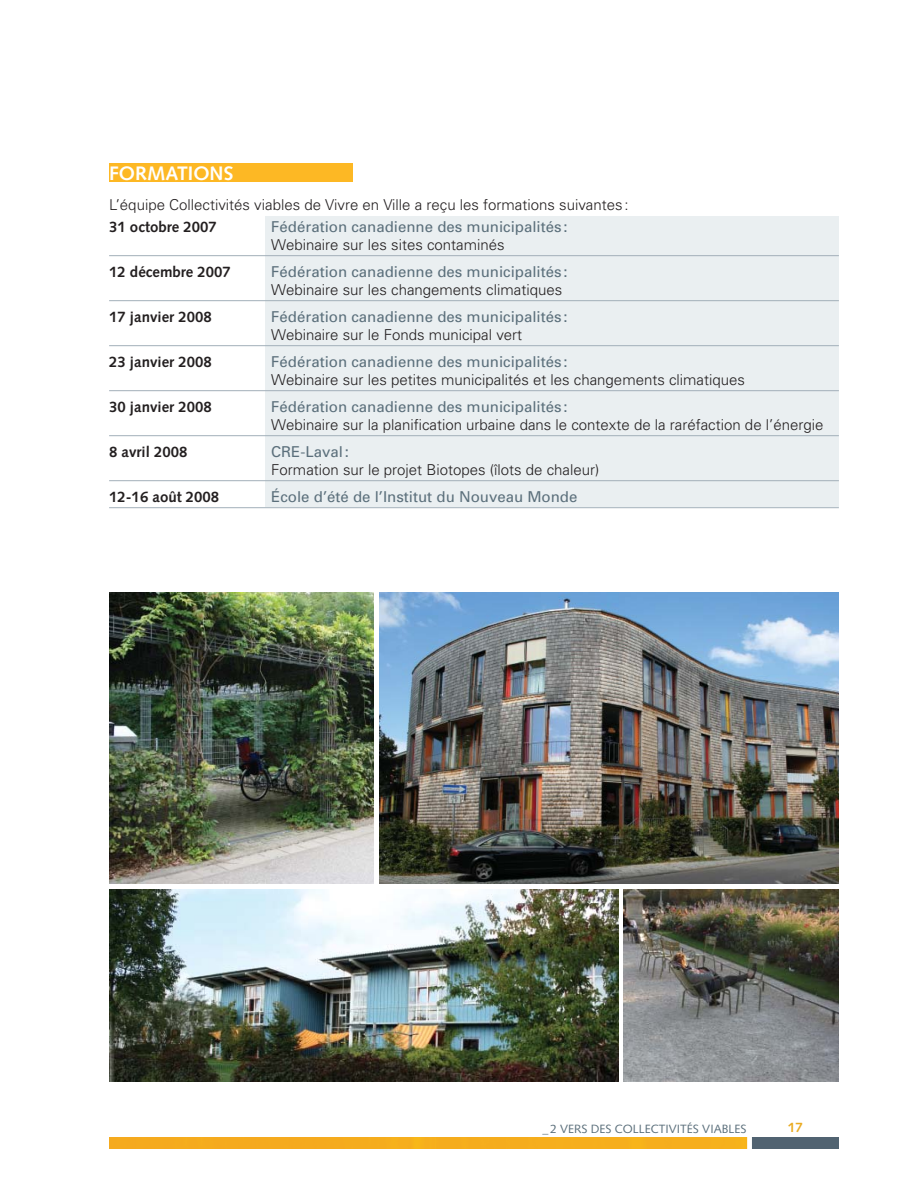
<style>
.page{position:relative;width:919px;height:1189px;background:#fff}
.page>*{position:absolute;margin:0;border:0;box-sizing:border-box;transform-origin:0 0}
.t1{font:700 19.5px "Syntax";color:#fff}
.t2{font:300 15px "Univers";color:#231f20}
.t3{font:15px "Univers";color:#5b6f7b}
.t4{font:700 15px "Syntax";color:#231f20}
.t5{font:700 13.5px "Syntax";color:#eaab22}
.t6{font:12px "Syntax";color:#5b6f7b}
</style>
<div class="page">
<img style="left:109px;top:1137px;width:729px;height:12px">
<div style="left:265px;top:217px;width:573px;height:290px;background:#eaeff1"></div>
<div style="left:109px;top:164px;width:243px;height:18px;background:#fdb824"></div>
<hr style="left:109px;top:255px;width:729px;height:1px;background:#a2afb9">
<hr style="left:109px;top:300px;width:729px;height:1px;background:#a2afb9">
<hr style="left:109px;top:345px;width:729px;height:1px;background:#a2afb9">
<hr style="left:109px;top:390px;width:729px;height:1px;background:#a2afb9">
<hr style="left:109px;top:435px;width:729px;height:1px;background:#a2afb9">
<hr style="left:109px;top:480px;width:729px;height:1px;background:#a2afb9">
<hr style="left:109px;top:507px;width:729px;height:1px;background:#a2afb9">
<img style="left:109px;top:592px;width:264px;height:292px">
<img style="left:379px;top:592px;width:459px;height:292px">
<img style="left:109px;top:889px;width:509px;height:193px">
<img style="left:623px;top:889px;width:215px;height:193px">
<h1 class="t1" style="left:109px;top:166px;width:126px">FORMATIONS</h1>
<p class="t2" style="left:109px;top:199px;width:520px">L’équipe Collectivités viables de Vivre en Ville a reçu les formations suivantes :</p>
<p class="t4" style="left:109px;top:221px;width:109px">31 octobre 2007</p>
<p class="t3" style="left:271px;top:221px;width:298px">Fédération canadienne des municipalités :</p>
<p class="t2" style="left:271px;top:239px;width:235px">Webinaire sur les sites contaminés</p>
<p class="t4" style="left:109px;top:266px;width:123px">12 décembre 2007</p>
<p class="t3" style="left:271px;top:266px;width:298px">Fédération canadienne des municipalités :</p>
<p class="t2" style="left:271px;top:284px;width:292px">Webinaire sur les changements climatiques</p>
<p class="t4" style="left:109px;top:311px;width:104px">17 janvier 2008</p>
<p class="t3" style="left:271px;top:311px;width:298px">Fédération canadienne des municipalités :</p>
<p class="t2" style="left:271px;top:329px;width:252px">Webinaire sur le Fonds municipal vert</p>
<p class="t4" style="left:109px;top:356px;width:104px">23 janvier 2008</p>
<p class="t3" style="left:271px;top:356px;width:298px">Fédération canadienne des municipalités :</p>
<p class="t2" style="left:271px;top:374px;width:475px">Webinaire sur les petites municipalités et les changements climatiques</p>
<p class="t4" style="left:109px;top:401px;width:104px">30 janvier 2008</p>
<p class="t3" style="left:271px;top:401px;width:298px">Fédération canadienne des municipalités :</p>
<p class="t2" style="left:271px;top:419px;width:553px">Webinaire sur la planification urbaine dans le contexte de la raréfaction de l’énergie</p>
<p class="t4" style="left:109px;top:446px;width:80px">8 avril 2008</p>
<p class="t3" style="left:271px;top:446px;width:79px">CRE-Laval :</p>
<p class="t2" style="left:271px;top:464px;width:329px">Formation sur le projet Biotopes (îlots de chaleur)</p>
<p class="t4" style="left:109px;top:491px;width:112px">12-16 août 2008</p>
<p class="t3" style="left:271px;top:491px;width:307px">École d’été de l’Institut du Nouveau Monde</p>
<p class="t6" style="left:542px;top:1124px;width:205px">_ 2 VERS DES COLLECTIVITÉS VIABLES</p>
<p class="t5" style="left:787px;top:1122px;width:17px">17</p>
</div>
